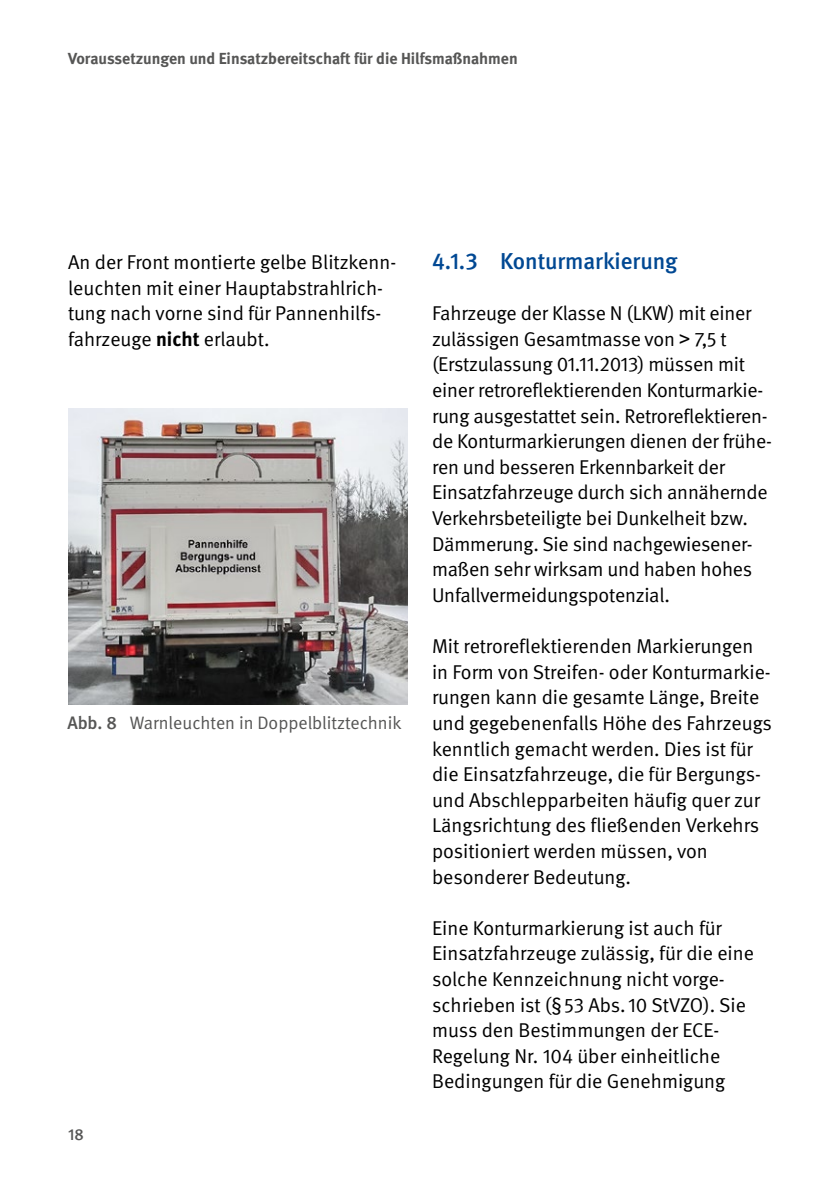
<style>
.page{position:relative;width:840px;height:1191px;background:#fff}
.page>*{position:absolute;margin:0;border:0;box-sizing:border-box;transform-origin:0 0}
.Überschriften_H3{font:500 23px "DGUV Meta";color:#004893}
.Fließtext_FT{font:20px/25.6px "DGUV Meta";letter-spacing:-.01em;color:#000}
.t1{font:18px "DGUV Meta";color:#565655}
.t2{font:700 16px "DGUV Meta";color:#565655}
.t3{font:500 16px "DGUV Meta";color:#565655}
.s1{font-weight:700}
.s2{font-weight:500}
.s3{font-family:"Arial"}
</style>
<div class="page">
<img style="left:68px;top:408px;width:340px;height:296px">
<p class="t2" style="left:68px;top:49px;width:451px">Voraussetzungen und Einsatzbereitschaft für die Hilfsmaßnahmen</p>
<p class="Fließtext_FT" style="left:68px;top:250px;width:329px">An der Front montierte gelbe Blitzkenn&shy;leuchten mit einer Hauptabstrahlrich&shy;tung nach vorne sind für Pannenhilfs&shy;fahrzeuge <span class="s1">nicht</span> erlaubt.</p>
<p class="t1" style="left:67px;top:712px;width:335px"><span class="s2">Abb. 8</span> Warnleuchten in Doppelblitztechnik</p>
<p class="t3" style="left:68px;top:1124px;width:17px">18</p>
<h3 class="Überschriften_H3" style="left:432px;top:248px;width:247px">4.1.3 Konturmarkierung</h3>
<p class="Fließtext_FT" style="left:432px;top:301px;width:341px">Fahrzeuge der Klasse N (LKW) mit einer zulässigen Gesamtmasse von <span class="s3">&gt;</span> 7,5 t (Erstzulassung 01.11.2013) müssen mit einer retroreflektierenden Konturmarkie&shy;rung ausgestattet sein. Retroreflektieren&shy;de Konturmarkierungen dienen der frühe&shy;ren und besseren Erkennbarkeit der Einsatzfahrzeuge durch sich annähernde Verkehrsbeteiligte bei Dunkelheit bzw.<br>Dämmerung. Sie sind nachgewiesener&shy;maßen sehr wirksam und haben hohes Unfallvermeidungspotenzial.</p>
<p class="Fließtext_FT" style="left:432px;top:634px;width:341px">Mit retroreflektierenden Markierungen in Form von Streifen- oder Konturmarkie&shy;rungen kann die gesamte Länge, Breite und gegebenenfalls Höhe des Fahrzeugs kenntlich gemacht werden. Dies ist für die Einsatzfahrzeuge, die für Bergungs&shy;und Abschlepparbeiten häufig quer zur Längsrichtung des fließenden Verkehrs positioniert werden müssen, von besonderer Bedeutung.</p>
<p class="Fließtext_FT" style="left:432px;top:915px;width:323px">Eine Konturmarkierung ist auch für Einsatzfahrzeuge zulässig, für die eine solche Kennzeichnung nicht vorge&shy;schrieben ist (§53 Abs.10 StVZO). Sie muss den Bestimmungen der ECE-Regelung Nr. 104 über einheitliche Bedingungen für die Genehmigung</p>
</div>
